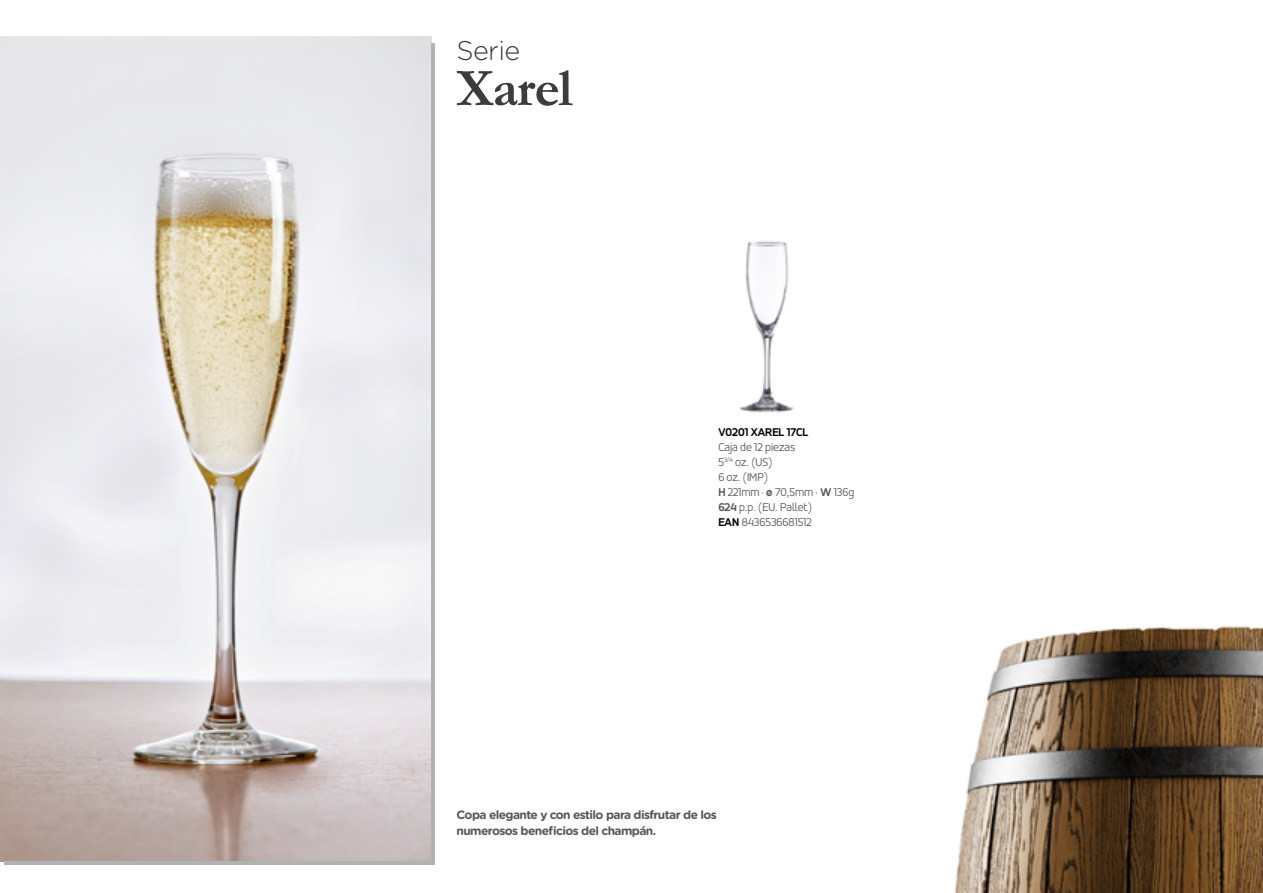
<style>
.page{position:relative;width:1263px;height:893px;background:#fff}
.page>*{position:absolute;margin:0;border:0;box-sizing:border-box;transform-origin:0 0}
.t1{font:700 54px "Garamond";letter-spacing:-.025em;color:#3c3c3b}
.t2{font:300 27px "Gotham Rounded";letter-spacing:-.025em;color:#3c3c3b}
.t3{font:300 12px/15px "Accord Alternate";color:#575756}
.t4{font:700 12px/16.5px "Gotham Rounded";letter-spacing:-.05em;color:#575756}
.t5{font:700 12px "Accord Alternate";color:#000}
.s1{font-weight:700}
.s2{font-weight:700;color:#000}
</style>
<div class="page">
<img style="left:740px;top:241px;width:54px;height:172px">
<img style="left:954px;top:626px;width:309px;height:267px">
<img style="left:0;top:37px;width:431px;height:824px">
<hr style="left:5px;top:861px;width:430px;height:4px;background:#b3b2b2">
<hr style="left:431px;top:43px;width:4px;height:821px;background:#b3b2b2">
<h2 class="t2" style="left:456px;top:33px;width:65px">Serie</h2>
<h1 class="t1" style="left:456px;top:51px;width:118px">Xarel</h1>
<p class="t5" style="left:718px;top:425px;width:91px">V0201 XAREL 17CL</p>
<p class="t3" style="left:718px;top:439px;width:137px">Caja de 12 piezas<br>5<sup>3/4</sup> oz. (US)<br>6 oz. (IMP)<br><span class="s1">H</span> 221mm · <span class="s1">ø</span> 70,5mm · <span class="s1">W</span> 136g<br><span class="s1">624</span> p.p. (EU. Pallet)<br><span class="s2">EAN</span> 8436536681512</p>
<p class="t4" style="left:456px;top:806px;width:262px">Copa elegante y con estilo para disfrutar de los numerosos beneficios del champán.</p>
</div>
